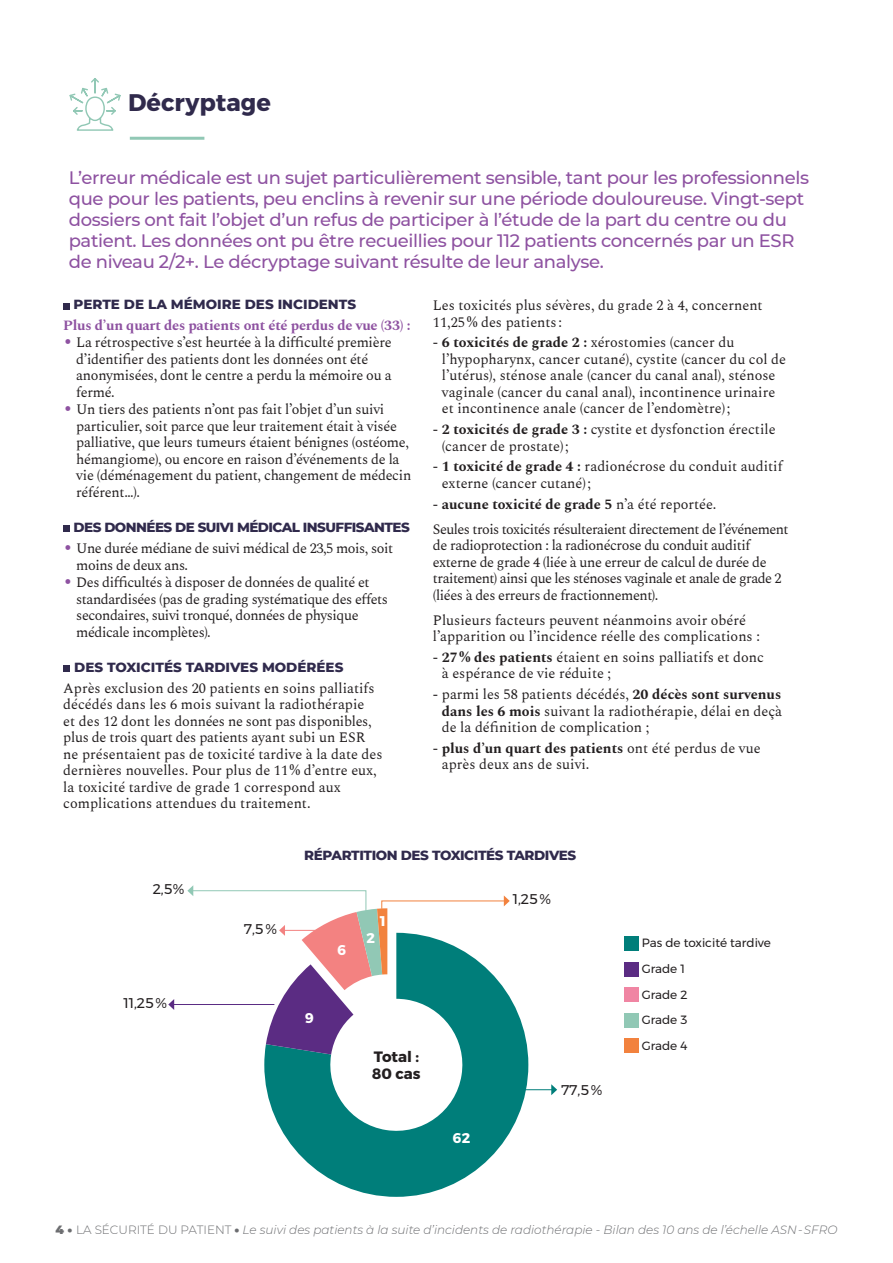
<style>
.page{position:relative;width:893px;height:1263px;background:#fff}
.page>*{position:absolute;margin:0;border:0;box-sizing:border-box;transform-origin:0 0}
.t1{font:700 24px "Montserrat";color:#302a4c}
.t2{font:500 18px/21px "Montserrat";letter-spacing:-.02em;color:#8e52a1}
.t3{font:700 15px/16.5px "Montserrat";color:#231f20}
.t4{font:14.25px/16.5px "Spectral";letter-spacing:-.015em;color:#231f20}
.t5{font:700 14.25px "Spectral";letter-spacing:-.015em;color:#8e52a1}
.t6{font:700 14.25px "Spectral";color:#231f20}
.t7{font:14.1px "Montserrat";color:#231f20}
.t8{font:700 14.1px "Montserrat";color:#fff}
.t9{font:800 13.5px "Montserrat";letter-spacing:-.03em;color:#302a4c}
.t10{font:800 13.5px "Montserrat";color:#302a4c}
.t11{font:italic 300 12px "Montserrat";color:#6c6d70}
.t12{font:12px "Montserrat";color:#231f20}
.s1{font-size:19.5px;color:#8e52a1}
.s2{font-weight:700}
.s3{font-weight:400}
.s4{font-weight:900;font-style:normal}
.s5{font-style:normal}
</style>
<div class="page">
<div style="left:63px;top:303px;width:7px;height:6px;background:#302a4c"></div>
<div style="left:63px;top:525px;width:7px;height:7px;background:#302a4c"></div>
<div style="left:63px;top:665px;width:7px;height:7px;background:#302a4c"></div>
<hr style="left:130px;top:137px;width:74px;height:3px;background:#91c8b5">
<svg style="left:69px;top:78px;width:52px;height:53px"></svg>
<div style="left:624px;top:936px;width:14px;height:15px;background:#007e7a"></div>
<div style="left:624px;top:962px;width:14px;height:14px;background:#5b2c83"></div>
<div style="left:624px;top:987px;width:14px;height:15px;background:#f085a3"></div>
<div style="left:624px;top:1013px;width:14px;height:14px;background:#91c8b5"></div>
<div style="left:624px;top:1038px;width:14px;height:15px;background:#f2823e"></div>
<svg style="left:264px;top:998px;width:264px;height:199px;fill:#007e7a"></svg>
<hr style="left:462px;top:1089px;width:90px;height:1px;background:#007e7a">
<svg style="left:551px;top:1084px;width:6px;height:11px"></svg>
<svg style="left:187px;top:885px;width:323px;height:169px"></svg>
<hr style="left:173px;top:1004px;width:101px;height:1px;background:#5b2c83">
<svg style="left:168px;top:999px;width:6px;height:11px"></svg>
<p class="t1" style="left:128px;top:83px;width:144px">Décryptage</p>
<p class="t2" style="left:69px;top:166px;width:742px">L’erreur médicale est un sujet particulièrement sensible, tant pour les professionnels que pour les patients, peu enclins à revenir sur une période douloureuse. Vingt-sept dossiers ont fait l’objet d’un refus de participer à l’étude de la part du centre ou du patient. Les données ont pu être recueillies pour 112 patients concernés par un ESR de niveau 2/2+. Le décryptage suivant résulte de leur analyse.</p>
<p class="t10" style="left:74px;top:295px;width:284px">PERTE DE LA MÉMOIRE DES INCIDENTS</p>
<p class="t5" style="left:63px;top:315px;width:349px">Plus d’un quart des patients ont été perdus de vue (33) :</p>
<p class="t4" style="left:76px;top:333px;width:317px;text-indent:-13px"><span class="s1">•</span> La rétrospective s’est heurtée à la difficulté première d’identifier des patients dont les données ont été anonymisées, dont le centre a perdu la mémoire ou a fermé.</p>
<p class="t4" style="left:76px;top:400px;width:337px;text-indent:-13px"><span class="s1">•</span> Un tiers des patients n’ont pas fait l’objet d’un suivi particulier, soit parce que leur traitement était à visée palliative, que leurs tumeurs étaient bénignes (ostéome, hémangiome), ou encore en raison d’événements de la vie (déménagement du patient, changement de médecin référent…).</p>
<p class="t9" style="left:74px;top:517px;width:338px">DES DONNÉES DE SUIVI MÉDICAL INSUFFISANTES</p>
<p class="t4" style="left:76px;top:539px;width:318px;text-indent:-13px"><span class="s1">•</span> Une durée médiane de suivi médical de 23,5 mois, soit moins de deux ans.</p>
<p class="t4" style="left:76px;top:573px;width:313px;text-indent:-13px"><span class="s1">•</span> Des difficultés à disposer de données de qualité et standardisées (pas de grading systématique des effets secondaires, suivi tronqué, données de physique médicale incomplètes).</p>
<p class="t10" style="left:74px;top:657px;width:271px">DES TOXICITÉS TARDIVES MODÉRÉES</p>
<p class="t4" style="left:63px;top:679px;width:321px">Après exclusion des 20 patients en soins palliatifs décédés dans les 6 mois suivant la radiothérapie<br>et des 12 dont les données ne sont pas disponibles, plus de trois quart des patients ayant subi un ESR ne présentaient pas de toxicité tardive à la date des dernières nouvelles. Pour plus de 11% d’entre eux, la toxicité tardive de grade 1 correspond aux complications attendues du traitement.</p>
<p class="t4" style="left:433px;top:296px;width:331px">Les toxicités plus sévères, du grade 2 à 4, concernent<br>11,25 % des patients :</p>
<p class="t4" style="left:442px;top:333px;width:346px;text-indent:-9px">- <span class="s2">6 toxicités de grade 2 :</span> xérostomies (cancer du l’hypopharynx, cancer cutané), cystite (cancer du col de l’utérus), sténose anale (cancer du canal anal), sténose vaginale (cancer du canal anal), incontinence urinaire et incontinence anale (cancer de l’endomètre);</p>
<p class="t4" style="left:442px;top:420px;width:335px;text-indent:-9px">- <span class="s2">2 toxicités de grade 3 :</span> cystite et dysfonction érectile (cancer de prostate);</p>
<p class="t4" style="left:442px;top:457px;width:342px;text-indent:-9px">- <span class="s2">1 toxicité de grade 4 :</span> radionécrose du conduit auditif externe (cancer cutané);</p>
<p class="t6" style="left:433px;top:493px;width:285px"><span class="s3">-</span> aucune toxicité de grade 5 <span class="s3">n’a été reportée.</span></p>
<p class="t4" style="left:433px;top:520px;width:357px">Seules trois toxicités résulteraient directement de l’événement de radioprotection : la radionécrose du conduit auditif externe de grade 4 (liée à une erreur de calcul de durée de traitement) ainsi que les sténoses vaginale et anale de grade 2 (liées à des erreurs de fractionnement).</p>
<p class="t4" style="left:433px;top:611px;width:328px">Plusieurs facteurs peuvent néanmoins avoir obéré l’apparition ou l’incidence réelle des complications :</p>
<p class="t4" style="left:442px;top:648px;width:324px;text-indent:-9px">- <span class="s2">27% des patients</span> étaient en soins palliatifs et donc à espérance de vie réduite ;</p>
<p class="t4" style="left:442px;top:685px;width:342px;text-align:justify;text-indent:-9px">- parmi les 58 patients décédés, <span class="s2">20 décès sont survenus dans les 6 mois</span> suivant la radiothérapie, délai en deçà de la définition de complication ;</p>
<p class="t4" style="left:442px;top:739px;width:320px;text-indent:-9px">- <span class="s2">plus d’un quart des patients</span> ont été perdus de vue après deux ans de suivi.</p>
<p class="t7" style="left:153px;top:878px;width:33px">2,5%</p>
<p class="t7" style="left:124px;top:992px;width:45px">11,25%</p>
<p class="t7" style="left:244px;top:918px;width:35px">7,5%</p>
<p class="t9" style="left:304px;top:845px;width:273px">RÉPARTITION DES TOXICITÉS TARDIVES</p>
<p class="t8" style="left:305px;top:1007px;width:10px">9</p>
<p class="t8" style="left:337px;top:939px;width:10px">6</p>
<p class="t8" style="left:380px;top:909px;width:7px">1</p>
<p class="t8" style="left:367px;top:926px;width:10px">2</p>
<p class="t3" style="left:372px;top:1049px;width:50px">Total :<br>80 cas</p>
<p class="t8" style="left:453px;top:1127px;width:19px">62</p>
<p class="t7" style="left:513px;top:888px;width:40px">1,25%</p>
<p class="t7" style="left:562px;top:1079px;width:43px">77,5%</p>
<p class="t12" style="left:642px;top:934px;width:131px">Pas de toxicité tardive</p>
<p class="t12" style="left:642px;top:959px;width:45px">Grade 1</p>
<p class="t12" style="left:642px;top:985px;width:47px">Grade 2</p>
<p class="t12" style="left:642px;top:1010px;width:47px">Grade 3</p>
<p class="t12" style="left:642px;top:1036px;width:47px">Grade 4</p>
<p class="t11" style="left:55px;top:1222px;width:784px"><span class="s4">4 •</span> <span class="s5">LA SÉCURITÉ DU PATIENT</span> <span class="s4">•</span> Le suivi des patients à la suite d’incidents de radiothérapie - Bilan des 10 ans de l’échelle ASN-SFRO</p>
</div>
